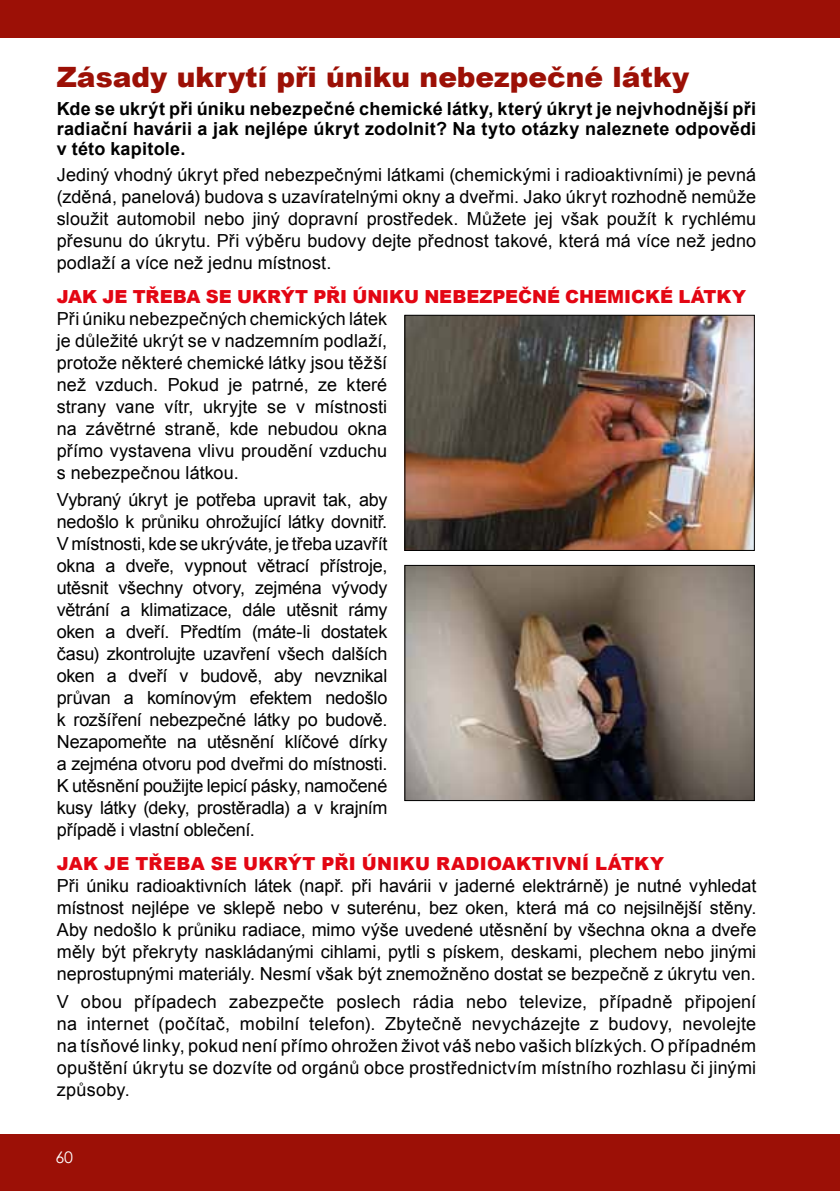
<style>
.page{position:relative;width:840px;height:1191px;background:#fff}
.page>*{position:absolute;margin:0;border:0;box-sizing:border-box;transform-origin:0 0}
.t1{font:900 28px "Arial";color:#9c1006}
.t2{font:18px/22px "Arial";letter-spacing:.005em;color:#000;text-align:justify}
.t3{font:700 18px/20px "Arial";letter-spacing:.015em;color:#000;text-align:justify}
.t4{font:900 18px "Arial";letter-spacing:.005em;color:#e30613}
.t5{font:16px "Century Gothic";color:#fff}
</style>
<div class="page">
<div style="left:0;top:0;width:839px;height:38px;background:#9c1006"></div>
<div style="left:0;top:1134px;width:839px;height:57px;background:#9c1006"></div>
<img style="left:406px;top:317px;width:346px;height:232px">
<div style="left:404px;top:315px;width:350px;height:236px;border:1px solid #000"></div>
<img style="left:406px;top:567px;width:346px;height:232px">
<div style="left:404px;top:565px;width:350px;height:236px;border:1px solid #000"></div>
<h1 class="t1" style="left:57px;top:57px;width:633px">Zásady ukrytí při úniku nebezpečné látky</h1>
<p class="t3" style="left:57px;top:99px;width:700px">Kde se ukrýt při úniku nebezpečné chemické látky, který úkryt je nejvhodnější při radiační havárii a jak nejlépe úkryt zodolnit? Na tyto otázky naleznete odpovědi v této kapitole.</p>
<p class="t2" style="left:57px;top:164px;width:700px">Jediný vhodný úkryt před nebezpečnými látkami (chemickými i radioaktivními) je pevná (zděná, panelová) budova s uzavíratelnými okny a dveřmi. Jako úkryt rozhodně nemůže sloužit automobil nebo jiný dopravní prostředek. Můžete jej však použít k rychlému přesunu do úkrytu. Při výběru budovy dejte přednost takové, která má více než jedno podlaží a více než jednu místnost.</p>
<p class="t4" style="left:57px;top:283px;width:690px">JAK JE TŘEBA SE UKRÝT PŘI ÚNIKU NEBEZPEČNÉ CHEMICKÉ LÁTKY</p>
<p class="t2" style="left:57px;top:307px;width:332px">Při úniku nebezpečných chemických látek je důležité ukrýt se v nadzemním podlaží, protože některé chemické látky jsou těžší než vzduch. Pokud je patrné, ze které strany vane vítr, ukryjte se v místnosti na závětrné straně, kde nebudou okna přímo vystavena vlivu proudění vzduchu s nebezpečnou látkou.</p>
<p class="t2" style="left:57px;top:489px;width:332px">Vybraný úkryt je potřeba upravit tak, aby nedošlo k průniku ohrožující látky dovnitř.<br>V místnosti, kde se ukrýváte, je třeba uzavřít okna a dveře, vypnout větrací přístroje, utěsnit všechny otvory, zejména vývody větrání a klimatizace, dále utěsnit rámy oken a dveří. Předtím (máte-li dostatek času) zkontrolujte uzavření všech dalších oken a dveří v budově, aby nevznikal průvan a komínovým efektem nedošlo k rozšíření nebezpečné látky po budově.<br>Nezapomeňte na utěsnění klíčové dírky a zejména otvoru pod dveřmi do místnosti.<br>K utěsnění použijte lepicí pásky, namočené kusy látky (deky, prostěradla) a v krajním případě i vlastní oblečení.</p>
<p class="t4" style="left:57px;top:850px;width:608px">JAK JE TŘEBA SE UKRÝT PŘI ÚNIKU RADIOAKTIVNÍ LÁTKY</p>
<p class="t2" style="left:57px;top:875px;width:700px">Při úniku radioaktivních látek (např. při havárii v jaderné elektrárně) je nutné vyhledat místnost nejlépe ve sklepě nebo v suterénu, bez oken, která má co nejsilnější stěny.<br>Aby nedošlo k průniku radiace, mimo výše uvedené utěsnění by všechna okna a dveře měly být překryty naskládanými cihlami, pytli s pískem, deskami, plechem nebo jinými neprostupnými materiály. Nesmí však být znemožněno dostat se bezpečně z úkrytu ven.</p>
<p class="t2" style="left:57px;top:990px;width:700px">V obou případech zabezpečte poslech rádia nebo televize, případně připojení na internet (počítač, mobilní telefon). Zbytečně nevycházejte z budovy, nevolejte na tísňové linky, pokud není přímo ohrožen život váš nebo vašich blízkých. O případném opuštění úkrytu se dozvíte od orgánů obce prostřednictvím místního rozhlasu či jinými způsoby.</p>
<p class="t5" style="left:55px;top:1146px;width:19px">60</p>
</div>
